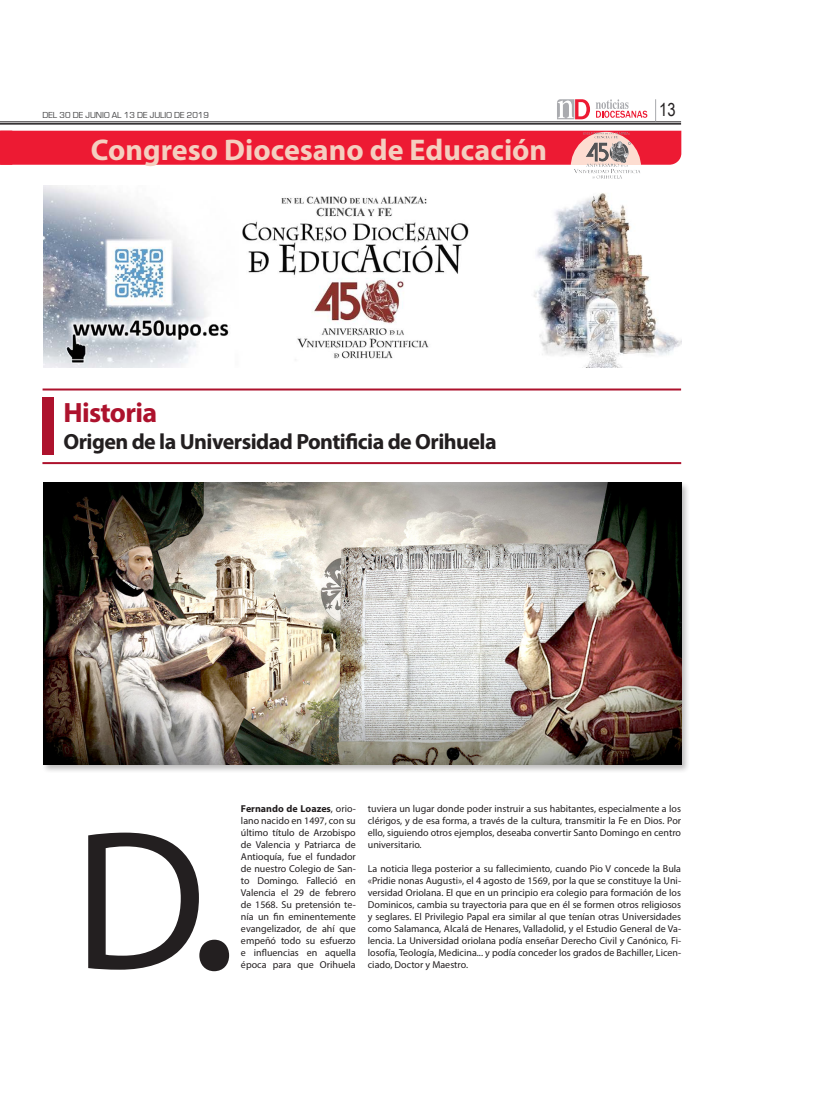
<style>
.page{position:relative;width:823px;height:1106px;background:#fff}
.page>*{position:absolute;margin:0;border:0;box-sizing:border-box;transform-origin:0 0}
.Párrafo_NODI{font:200px "Myriad Pro";color:#231f20}
.t1{font:700 30px "Myriad Pro";color:#f4cfc0}
.t2{font:700 28px "Myriad Pro";letter-spacing:-.025em;color:#ad122d}
.t3{font:700 22px "Myriad Pro";letter-spacing:-.025em;color:#231f20}
.t4{font:18px "Arial Narrow";color:#231f20}
.Párrafo_NODI-2{font:10px/12px "Myriad Pro";color:#231f20;text-align:justify}
.t5{font:9px "Eurostile";color:#3e3e3f}
.s1{font-size:250px}
.s2{font-weight:700}
</style>
<div class="page">
<hr style="left:0;top:122px;width:680px;height:1px;background:#231f20">
<hr style="left:0;top:123px;width:680px;height:2px;background:#231f20">
<svg style="left:557px;top:99px;width:32px;height:20px"></svg>
<svg style="left:596px;top:99px;width:51px;height:19px"></svg>
<div style="left:0;top:131px;width:681px;height:34px;background:#ed1a33"></div>
<img style="left:43px;top:186px;width:637px;height:181px">
<img style="left:572px;top:130px;width:68px;height:49px">
<hr style="left:43px;top:388px;width:637px;height:2px;background:#ad122d">
<hr style="left:42px;top:462px;width:638px;height:2px;background:#ad122d">
<div style="left:43px;top:397px;width:11px;height:58px;background:#ad122d"></div>
<div style="left:42px;top:481px;width:648px;height:292px;background:#231f20;opacity:.3"></div>
<img style="left:43px;top:483px;width:637px;height:281px">
<p class="t5" style="left:43px;top:110px;width:168px">DEL 30 DE JUNIO AL 13 DE JULIO DE 2019</p>
<p class="t4" style="left:658px;top:97px;width:18px">13</p>
<p class="t1" style="left:91px;top:131px;width:457px">Congreso Diocesano de Educación</p>
<p class="t2" style="left:63px;top:394px;width:95px">Historia</p>
<p class="t3" style="left:63px;top:427px;width:434px">Origen de la Universidad Pontificia de Orihuela</p>
<p class="Párrafo_NODI" style="left:73px;top:778px;width:166px">D<span class="s1">.</span></p>
<p class="Párrafo_NODI-2" style="left:241px;top:802px;width:116px"><span class="s2">Fernando de Loazes</span>, orio&shy;lano nacido en 1497, con su último título de Arzobispo de Valencia y Patriarca de Antioquía, fue el fundador de nuestro Colegio de San&shy;to Domingo. Falleció en Valencia el 29 de febrero de 1568. Su pretensión te&shy;nía un fin eminentemente evangelizador, de ahí que empeñó todo su esfuerzo e influencias en aquella época para que Orihuela</p>
<p class="Párrafo_NODI-2" style="left:367px;top:802px;width:314px">tuviera un lugar donde poder instruir a sus habitantes, especialmente a los clérigos, y de esa forma, a través de la cultura, transmitir la Fe en Dios. Por ello, siguiendo otros ejemplos, deseaba convertir Santo Domingo en centro universitario.</p>
<p class="Párrafo_NODI-2" style="left:367px;top:862px;width:314px">La noticia llega posterior a su fallecimiento, cuando Pio V concede la Bula «Pridie nonas Augusti», el 4 agosto de 1569, por la que se constituye la Uni&shy;versidad Oriolana. El que en un principio era colegio para formación de los Dominicos, cambia su trayectoria para que en él se formen otros religiosos y seglares. El Privilegio Papal era similar al que tenían otras Universidades como Salamanca, Alcalá de Henares, Valladolid, y el Estudio General de Va&shy;lencia. La Universidad oriolana podía enseñar Derecho Civil y Canónico, Fi&shy;losofía, Teología, Medicina... y podía conceder los grados de Bachiller, Licen-</p>
<p class="Párrafo_NODI-2" style="left:367px;top:958px;width:102px">ciado, Doctor y Maestro.</p>
</div>
